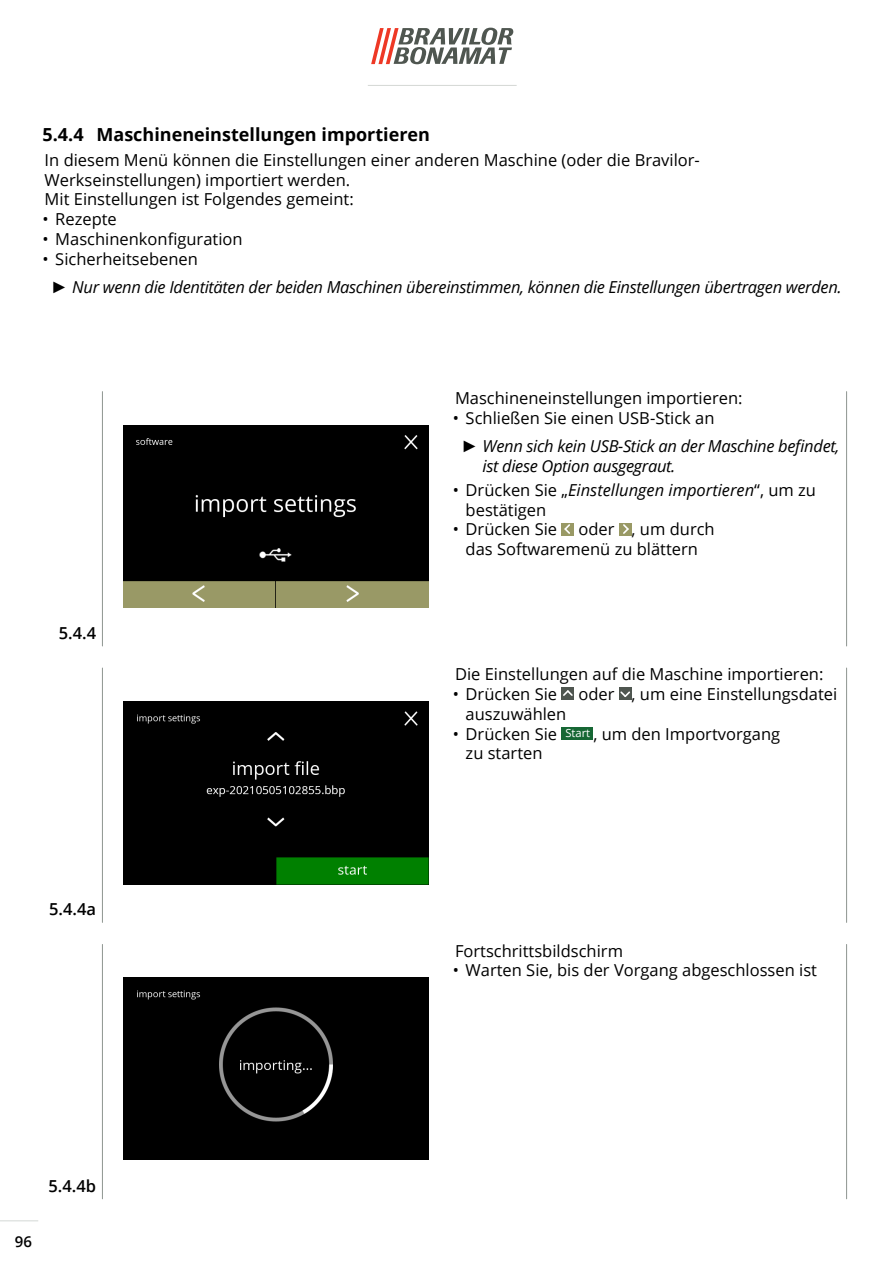
<style>
.page{position:relative;width:893px;height:1263px;background:#fff}
.page>*{position:absolute;margin:0;border:0;box-sizing:border-box;transform-origin:0 0}
.t1{font:700 18px "Open Sans";color:#000}
.Body_text{font:16.5px/19.8px "Open Sans";color:#000}
.t2{font:italic 16.5px/19.8px "Open Sans";letter-spacing:-.02em;color:#000}
.t3{font:600 16.5px "Open Sans";color:#000}
.t4{font:600 15px "Open Sans";color:#000}
.t5{font:11.25px "Open Sans";color:#fff}
.s1{font-family:"Arial"}
.s2{font-style:italic}
</style>
<div class="page">
<svg style="left:371px;top:28px;width:142px;height:36px"></svg>
<hr style="left:0;top:1220px;width:38px;height:1px;background:#d4d8d5">
<hr style="left:368px;top:85px;width:149px;height:1px;background:#d4d8d5">
<hr style="left:846px;top:944px;width:1px;height:255px;background:#8e9590">
<hr style="left:102px;top:944px;width:1px;height:255px;background:#8e9590">
<hr style="left:846px;top:668px;width:1px;height:254px;background:#8e9590">
<hr style="left:102px;top:668px;width:1px;height:254px;background:#8e9590">
<hr style="left:846px;top:392px;width:1px;height:254px;background:#8e9590">
<hr style="left:102px;top:392px;width:1px;height:254px;background:#8e9590">
<div style="left:561px;top:523px;width:13px;height:12px;background:#999965"></div>
<svg style="left:564px;top:524px;width:6px;height:10px"></svg>
<div style="left:619px;top:523px;width:13px;height:12px;background:#999965"></div>
<svg style="left:623px;top:524px;width:6px;height:10px"></svg>
<img style="left:123px;top:425px;width:305px;height:182px">
<img style="left:123px;top:702px;width:305px;height:182px">
<div style="left:561px;top:687px;width:13px;height:13px;background:#4f5650"></div>
<svg style="left:563px;top:690px;width:10px;height:6px"></svg>
<div style="left:619px;top:687px;width:13px;height:13px;background:#4f5650"></div>
<svg style="left:620px;top:691px;width:10px;height:6px"></svg>
<div style="left:561px;top:727px;width:32px;height:13px;background:#166734"></div>
<div style="left:123px;top:977px;width:305px;height:183px;background:#000"></div>
<p class="t1" style="left:43px;top:122px;width:389px">5.4.4 Maschineneinstellungen importieren</p>
<p class="Body_text" style="left:45px;top:149px;width:657px">In diesem Menü können die Einstellungen einer anderen Maschine (oder die Bravilor-<br>Werkseinstellungen) importiert werden.<br>Mit Einstellungen ist Folgendes gemeint:</p>
<p class="Body_text" style="left:43px;top:209px;width:76px">• Rezepte</p>
<p class="Body_text" style="left:43px;top:229px;width:202px">• Maschinenkonfiguration</p>
<p class="Body_text" style="left:43px;top:248px;width:157px">• Sicherheitsebenen</p>
<p class="t2" style="left:51px;top:277px;width:792px"><span class="s1">►</span> Nur wenn die Identitäten der beiden Maschinen übereinstimmen, können die Einstellungen übertragen werden.</p>
<p class="t3" style="left:59px;top:621px;width:39px">5.4.4</p>
<p class="t3" style="left:49px;top:898px;width:48px">5.4.4a</p>
<p class="Body_text" style="left:455px;top:387px;width:289px">Maschineneinstellungen importieren:</p>
<p class="Body_text" style="left:453px;top:407px;width:263px">• Schließen Sie einen USB-Stick an</p>
<p class="t2" style="left:483px;top:436px;width:358px;text-indent:-21px"><span class="s1">►</span> Wenn sich kein USB-Stick an der Maschine befindet, ist diese Option ausgegraut.</p>
<p class="Body_text" style="left:466px;top:479px;width:352px;text-indent:-13px">• Drücken Sie „<span class="s2">Einstellungen importieren</span>“, um zu bestätigen</p>
<p class="Body_text" style="left:453px;top:519px;width:106px">• Drücken Sie</p>
<p class="Body_text" style="left:466px;top:519px;width:251px;text-indent:113px">oder , um durch das Softwaremenü zu blättern</p>
<p class="Body_text" style="left:455px;top:664px;width:370px">Die Einstellungen auf die Maschine importieren:</p>
<p class="Body_text" style="left:453px;top:684px;width:106px">• Drücken Sie</p>
<p class="Body_text" style="left:578px;top:684px;width:260px">oder , um eine Einstellungsdatei</p>
<p class="Body_text" style="left:466px;top:703px;width:102px">auszuwählen</p>
<p class="Body_text" style="left:453px;top:723px;width:106px">• Drücken Sie</p>
<p class="t5" style="left:565px;top:725px;width:26px">Start</p>
<p class="Body_text" style="left:593px;top:723px;width:188px">, um den Importvorgang</p>
<p class="Body_text" style="left:466px;top:743px;width:78px">zu starten</p>
<p class="Body_text" style="left:455px;top:940px;width:170px">Fortschrittsbildschirm</p>
<p class="Body_text" style="left:453px;top:960px;width:366px">• Warten Sie, bis der Vorgang abgeschlossen ist</p>
<p class="t4" style="left:15px;top:1232px;width:19px">96</p>
<p class="t3" style="left:49px;top:1174px;width:49px">5.4.4b</p>
</div>
